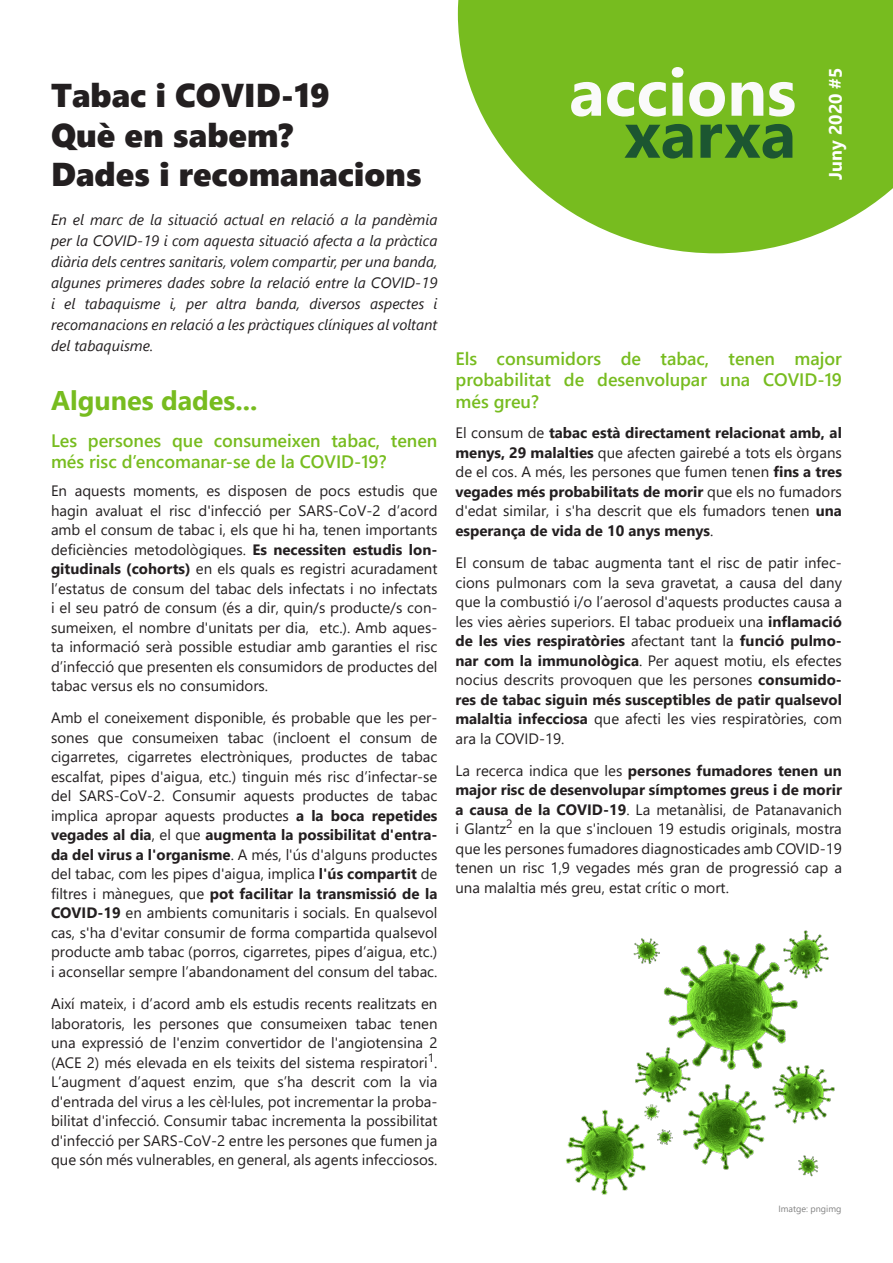
<style>
.page{position:relative;width:893px;height:1263px;background:#fff}
.page>*{position:absolute;margin:0;border:0;box-sizing:border-box;transform-origin:0 0}
.t1{font:700 66px "Segoe UI";color:#fafafa}
.t2{font:700 66px "Segoe UI";color:#1c5631}
.t3{font:33px "Segoe UI Black";color:#231f20}
.t4{font:700 27px "Segoe UI";color:#77bc1f}
.t5{font:600 18px/21.6px "Segoe UI";color:#77bc1f}
.t6{font:700 18px "Segoe UI";color:#fff}
.t7{font:15px/19.5px "Segoe UI";color:#231f20;text-align:justify}
.t8{font:italic 15px/21px "Segoe UI";color:#231f20;text-align:justify}
.t9{font:9px "Segoe UI";color:#828282}
.s1{font-weight:700}
</style>
<div class="page">
<svg style="left:458px;top:0;width:435px;height:253px;fill:#77bc1f"></svg>
<img style="left:566px;top:930px;width:269px;height:265px">
<p class="t3" style="left:51px;top:72px;width:280px">Tabac i COVID-19</p>
<p class="t3" style="left:51px;top:111px;width:243px">Què en sabem?</p>
<p class="t3" style="left:51px;top:151px;width:372px">Dades i recomanacions</p>
<p class="t8" style="left:51px;top:207px;width:388px">En el marc de la situació actual en relació a la pandèmia per la COVID-19 i com aquesta situació afecta a la pràctica diària dels centres sanitaris, volem compartir, per una banda, algunes primeres dades sobre la relació entre la COVID-19 i el tabaquisme i, per altra banda, diversos aspectes i recomanacions en relació a les pràctiques clíniques al voltant del tabaquisme.</p>
<p class="t4" style="left:51px;top:375px;width:208px">Algunes dades...</p>
<p class="t5" style="left:51px;top:428px;width:388px">Les persones que consumeixen tabac, tenen més risc d’encomanar-se de la COVID-19?</p>
<p class="t7" style="left:51px;top:480px;width:388px">En aquests moments, es disposen de pocs estudis que hagin avaluat el risc d'infecció per SARS-CoV-2 d’acord amb el consum de tabac i, els que hi ha, tenen importants deficiències metodològiques. <span class="s1">Es necessiten estudis lon&shy;gitudinals (cohorts)</span> en els quals es registri acuradament l’estatus de consum del tabac dels infectats i no infectats i el seu patró de consum (és a dir, quin/s producte/s con&shy;sumeixen, el nombre d'unitats per dia, etc.). Amb aques&shy;ta informació serà possible estudiar amb garanties el risc d’infecció que presenten els consumidors de productes del tabac versus els no consumidors.</p>
<p class="t7" style="left:51px;top:707px;width:388px">Amb el coneixement disponible, és probable que les per&shy;sones que consumeixen tabac (incloent el consum de cigarretes, cigarretes electròniques, productes de tabac escalfat, pipes d'aigua, etc.) tinguin més risc d’infectar-se del SARS-CoV-2. Consumir aquests productes de tabac implica apropar aquests productes <span class="s1">a la boca repetides vegades al dia</span>, el que <span class="s1">augmenta la possibilitat d'entra&shy;da del virus a l'organisme</span>. A més, l'ús d'alguns productes del tabac, com les pipes d'aigua, implica <span class="s1">l'ús compartit</span> de filtres i mànegues, que <span class="s1">pot facilitar la transmissió de la COVID-19</span> en ambients comunitaris i socials. En qualsevol cas, s'ha d'evitar consumir de forma compartida qualsevol producte amb tabac (porros, cigarretes, pipes d’aigua, etc.) i aconsellar sempre l’abandonament del consum del tabac.</p>
<p class="t7" style="left:51px;top:993px;width:388px">Així mateix, i d’acord amb els estudis recents realitzats en laboratoris, les persones que consumeixen tabac tenen una expressió de l'enzim convertidor de l'angiotensina 2 (ACE 2) més elevada en els teixits del sistema respiratori<sup>1</sup>.<br>L’augment d’aquest enzim, que s’ha descrit com la via d'entrada del virus a les cèl·lules, pot incrementar la proba&shy;bilitat d'infecció. Consumir tabac incrementa la possibilitat d'infecció per SARS-CoV-2 entre les persones que fumen ja que són més vulnerables, en general, als agents infecciosos.</p>
<p class="t1" style="left:569px;top:30px;width:228px">accions</p>
<p class="t2" style="left:624px;top:72px;width:173px">xarxa</p>
<p class="t6" style="left:819px;top:180px;width:113px;rotate:-90deg">Juny 2020 #5</p>
<p class="t5" style="left:455px;top:346px;width:388px;text-align:justify">Els consumidors de tabac, tenen major probabilitat de desenvolupar una COVID-19 més greu?</p>
<p class="t7" style="left:455px;top:422px;width:388px">El consum de <span class="s1">tabac està directament relacionat amb, al menys, 29 malalties</span> que afecten gairebé a tots els òrgans de el cos. A més, les persones que fumen tenen <span class="s1">fins a tres vegades més probabilitats de morir</span> que els no fumadors d'edat similar, i s'ha descrit que els fumadors tenen <span class="s1">una esperança de vida de 10 anys menys</span>.</p>
<p class="t7" style="left:455px;top:552px;width:388px">El consum de tabac augmenta tant el risc de patir infec&shy;cions pulmonars com la seva gravetat, a causa del dany que la combustió i/o l’aerosol d'aquests productes causa a les vies aèries superiors. El tabac produeix una <span class="s1">inflamació de les vies respiratòries</span> afectant tant la <span class="s1">funció pulmo&shy;nar com la immunològica</span>. Per aquest motiu, els efectes nocius descrits provoquen que les persones <span class="s1">consumido&shy;res de tabac siguin més susceptibles de patir qualsevol malaltia infecciosa</span> que afecti les vies respiratòries, com ara la COVID-19.</p>
<p class="t7" style="left:455px;top:759px;width:388px">La recerca indica que les <span class="s1">persones fumadores tenen un major risc de desenvolupar símptomes greus i de morir a causa de la COVID-19</span>. La metanàlisi, de Patanavanich i Glantz<sup>2</sup> en la que s'inclouen 19 estudis originals, mostra que les persones fumadores diagnosticades amb COVID-19 tenen un risc 1,9 vegades més gran de progressió cap a una malaltia més greu, estat crític o mort.</p>
<p class="t9" style="left:778px;top:1200px;width:65px">Imatge: pngimg</p>
</div>
